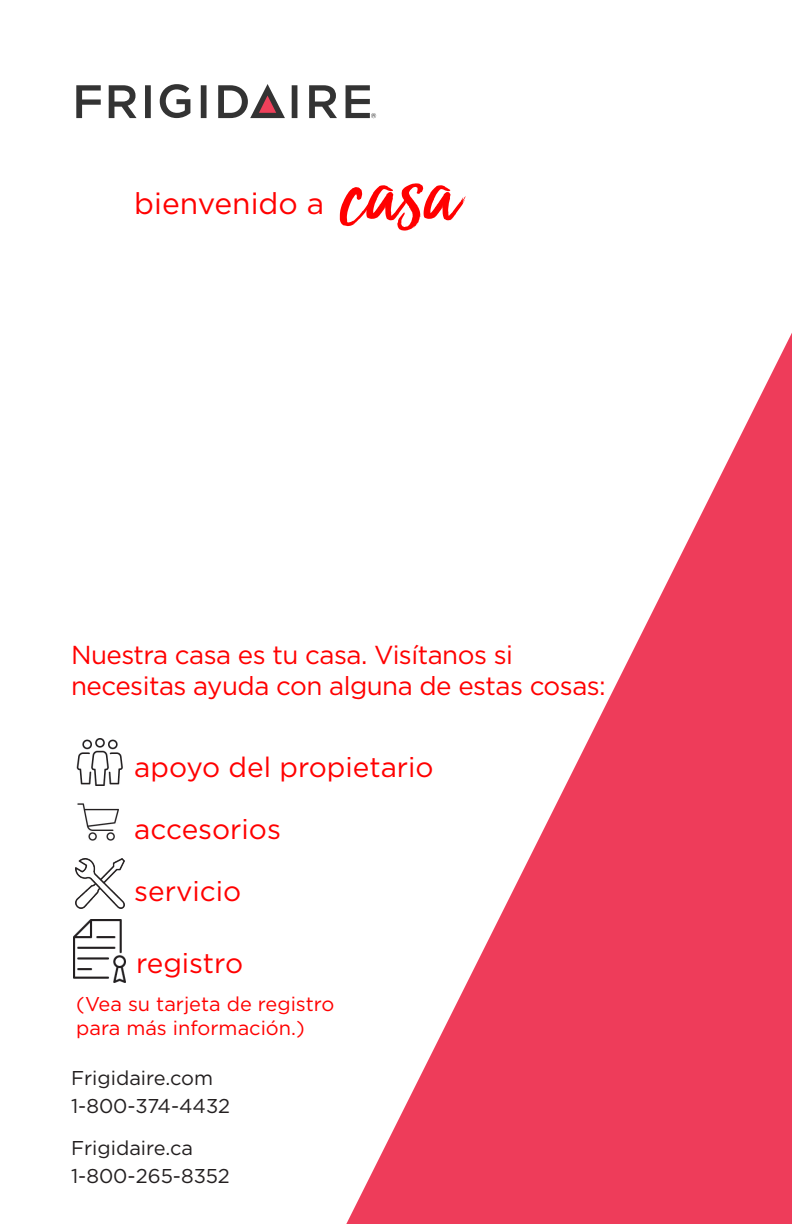
<style>
.page{position:relative;width:792px;height:1224px;background:#fff}
.page>*{position:absolute;margin:0;border:0;box-sizing:border-box;transform-origin:0 0}
.t1{font:96px "Custom Fresh";color:#f00}
.t2{font:30px "Gotham";color:#f00}
.t3{font:28px "Gotham";color:#f00}
.t4{font:26px/31.2px "Gotham";letter-spacing:-.02em;color:#f00}
.t5{font:20px/28px "Gotham";color:#231f20}
.t6{font:20px/24px "Gotham";color:#f00}
</style>
<div class="page">
<svg style="left:346px;top:333px;width:446px;height:891px"></svg>
<svg style="left:292px;top:85px;width:5px;height:33px"></svg>
<svg style="left:160px;top:84px;width:30px;height:34px"></svg>
<svg style="left:76px;top:85px;width:25px;height:33px"></svg>
<svg style="left:109px;top:85px;width:28px;height:33px"></svg>
<svg style="left:145px;top:85px;width:6px;height:33px"></svg>
<svg style="left:201px;top:85px;width:6px;height:33px"></svg>
<svg style="left:309px;top:85px;width:28px;height:33px"></svg>
<svg style="left:218px;top:84px;width:67px;height:34px"></svg>
<svg style="left:346px;top:85px;width:30px;height:33px"></svg>
<img style="left:77px;top:803px;width:41px;height:38px">
<img style="left:76px;top:739px;width:47px;height:46px">
<img style="left:75px;top:859px;width:49px;height:49px">
<img style="left:74px;top:920px;width:52px;height:62px">
<p class="t2" style="left:134px;top:185px;width:191px">bienvenido a</p>
<h1 class="t1" style="left:340px;top:133px;width:118px">casa</h1>
<p class="t4" style="left:71px;top:638px;width:536px">Nuestra casa es tu casa. Visítanos si necesitas ayuda con alguna de estas cosas:</p>
<p class="t3" style="left:134px;top:749px;width:301px">apoyo del propietario</p>
<p class="t3" style="left:134px;top:811px;width:148px">accesorios</p>
<p class="t3" style="left:134px;top:874px;width:109px">servicio</p>
<p class="t3" style="left:136px;top:946px;width:109px">registro</p>
<p class="t6" style="left:76px;top:992px;width:260px">(Vea su tarjeta de registro para más información.)</p>
<p class="t5" style="left:71px;top:1063px;width:161px">Frigidaire.com<br>1-800-374-4432</p>
<p class="t5" style="left:71px;top:1134px;width:160px">Frigidaire.ca<br>1-800-265-8352</p>
</div>
